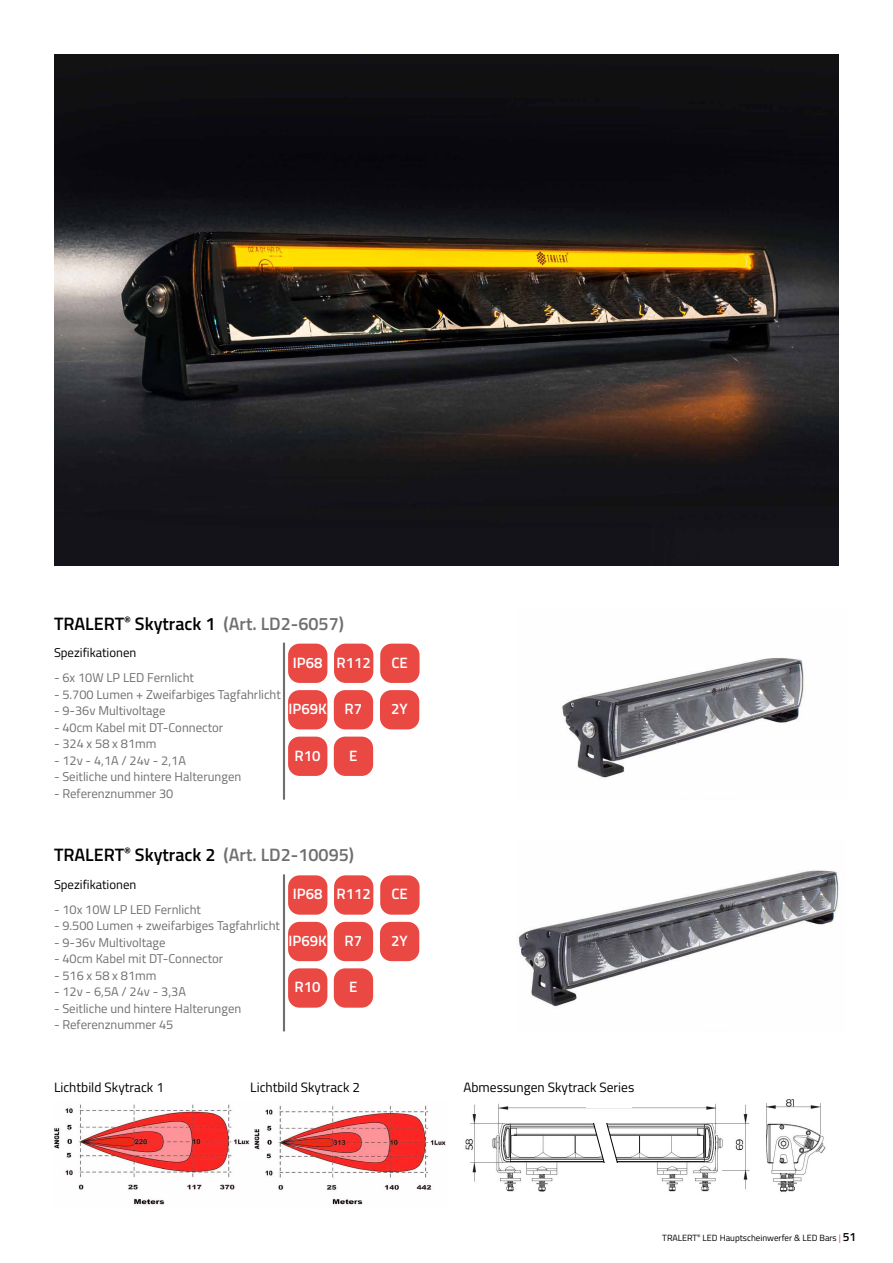
<style>
.page{position:relative;width:893px;height:1263px;background:#fff}
.page>*{position:absolute;margin:0;border:0;box-sizing:border-box;transform-origin:0 0}
.t1{font:600 18px "Titillium Web";color:#000}
.t2{font:600 15px "Titillium Web";color:#fff}
.t3{font:13.5px "Titillium Web";color:#000}
.t4{font:12.75px "Titillium Web";color:#706f6f}
.t5{font:12.75px "Titillium Web";color:#000}
.t6{font:9px "Titillium Web";color:#000}
.s1{color:#706f6f}
.s2{color:#e94843}
.s3{font-weight:600;font-size:12px}
</style>
<div class="page">
<hr style="left:283px;top:643px;width:2px;height:157px;background:#706f6f">
<img style="left:562px;top:658px;width:242px;height:120px">
<div style="left:288px;top:644px;width:39px;height:39px;background:#e94843;border-radius:11px"></div>
<div style="left:334px;top:644px;width:39px;height:39px;background:#e94843;border-radius:11px"></div>
<div style="left:288px;top:690px;width:39px;height:39px;background:#e94843;border-radius:11px"></div>
<div style="left:334px;top:690px;width:39px;height:39px;background:#e94843;border-radius:11px"></div>
<div style="left:288px;top:737px;width:39px;height:39px;background:#e94843;border-radius:11px"></div>
<div style="left:334px;top:737px;width:39px;height:39px;background:#e94843;border-radius:11px"></div>
<div style="left:380px;top:644px;width:40px;height:39px;background:#e94843;border-radius:11px"></div>
<img style="left:54px;top:1104px;width:196px;height:101px">
<img style="left:254px;top:1105px;width:192px;height:100px">
<img style="left:465px;top:1099px;width:361px;height:93px">
<div style="left:586px;top:1090px;width:46px;height:18px;background:#fff"></div>
<div style="left:380px;top:690px;width:39px;height:39px;background:#e94843;border-radius:11px"></div>
<hr style="left:283px;top:874px;width:2px;height:157px;background:#706f6f">
<img style="left:518px;top:870px;width:321px;height:137px">
<div style="left:288px;top:875px;width:39px;height:40px;background:#e94843;border-radius:11px"></div>
<div style="left:334px;top:875px;width:39px;height:40px;background:#e94843;border-radius:11px"></div>
<div style="left:288px;top:922px;width:39px;height:39px;background:#e94843;border-radius:11px"></div>
<div style="left:334px;top:922px;width:39px;height:39px;background:#e94843;border-radius:11px"></div>
<div style="left:288px;top:968px;width:39px;height:40px;background:#e94843;border-radius:11px"></div>
<div style="left:334px;top:968px;width:39px;height:40px;background:#e94843;border-radius:11px"></div>
<div style="left:380px;top:875px;width:40px;height:40px;background:#e94843;border-radius:11px"></div>
<div style="left:380px;top:922px;width:39px;height:39px;background:#e94843;border-radius:11px"></div>
<img style="left:54px;top:54px;width:785px;height:512px">
<svg style="left:592px;top:1117px;width:26px;height:51px"></svg>
<div style="left:586px;top:1112px;width:27px;height:11px;background:#fff"></div>
<div style="left:601px;top:1164px;width:26px;height:10px;background:#fff"></div>
<h1 class="t1" style="left:54px;top:610px;width:291px">TRALERT<sup>®</sup> Skytrack 1 <span class="s1">(Art. LD2-6057)</span></h1>
<p class="t5" style="left:54px;top:643px;width:84px">Spezifikationen</p>
<p class="t4" style="left:54px;top:668px;width:141px">- 6x 10W LP LED Fernlicht</p>
<p class="t4" style="left:54px;top:685px;width:228px">- 5.700 Lumen + Zweifarbiges Tagfahrlicht</p>
<p class="t4" style="left:54px;top:701px;width:113px">- 9-36v Multivoltage</p>
<p class="t4" style="left:54px;top:718px;width:171px">- 40cm Kabel mit DT-Connector</p>
<p class="t4" style="left:54px;top:734px;width:104px">- 324 x 58 x 81mm</p>
<p class="t4" style="left:54px;top:751px;width:133px">- 12v - 4,1A / 24v - 2,1A</p>
<p class="t4" style="left:54px;top:767px;width:189px">- Seitliche und hintere Halterungen</p>
<p class="t4" style="left:54px;top:784px;width:121px">- Referenznummer 30</p>
<p class="t2" style="left:293px;top:651px;width:80px">IP68 R112</p>
<p class="t2" style="left:289px;top:698px;width:75px">IP69K R7</p>
<p class="t2" style="left:294px;top:744px;width:28px">R10</p>
<p class="t2" style="left:349px;top:744px;width:10px">E</p>
<h1 class="t1" style="left:54px;top:841px;width:302px">TRALERT<sup>®</sup> Skytrack 2 <span class="s1">(Art. LD2-10095)</span></h1>
<p class="t5" style="left:54px;top:875px;width:84px">Spezifikationen</p>
<p class="t4" style="left:54px;top:900px;width:149px">- 10x 10W LP LED Fernlicht</p>
<p class="t4" style="left:54px;top:916px;width:228px">- 9.500 Lumen + zweifarbiges Tagfahrlicht</p>
<p class="t4" style="left:54px;top:933px;width:113px">- 9-36v Multivoltage</p>
<p class="t4" style="left:54px;top:949px;width:171px">- 40cm Kabel mit DT-Connector</p>
<p class="t4" style="left:54px;top:966px;width:104px">- 516 x 58 x 81mm</p>
<p class="t4" style="left:54px;top:982px;width:133px">- 12v - 6,5A / 24v - 3,3A</p>
<p class="t4" style="left:54px;top:999px;width:189px">- Seitliche und hintere Halterungen</p>
<p class="t4" style="left:54px;top:1015px;width:121px">- Referenznummer 45</p>
<p class="t2" style="left:293px;top:883px;width:80px">IP68 R112</p>
<p class="t2" style="left:289px;top:929px;width:75px">IP69K R7</p>
<p class="t2" style="left:294px;top:976px;width:28px">R10</p>
<p class="t2" style="left:349px;top:976px;width:10px">E</p>
<p class="t3" style="left:54px;top:1077px;width:111px">Lichtbild Skytrack 1</p>
<p class="t3" style="left:250px;top:1077px;width:111px">Lichtbild Skytrack 2</p>
<p class="t2" style="left:391px;top:651px;width:18px">CE</p>
<p class="t2" style="left:391px;top:698px;width:18px">2Y</p>
<p class="t2" style="left:391px;top:883px;width:18px">CE</p>
<p class="t2" style="left:391px;top:929px;width:18px">2Y</p>
<p class="t3" style="left:463px;top:1077px;width:172px">Abmessungen Skytrack Series</p>
<p class="t6" style="left:662px;top:1231px;width:195px">TRALERT<sup>®</sup> LED Hauptscheinwerfer &amp; LED Bars <span class="s2">|</span> <span class="s3">51</span></p>
</div>
